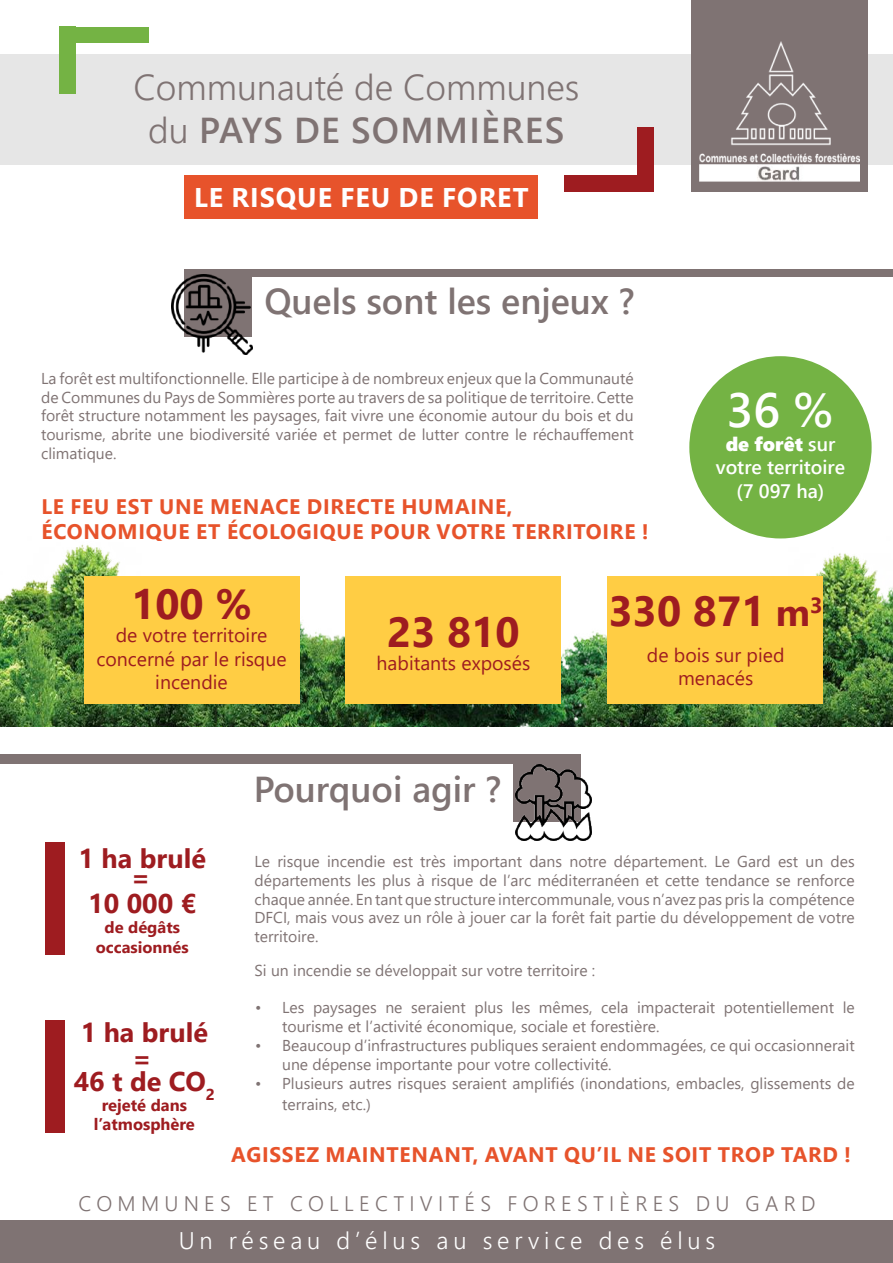
<style>
.page{position:relative;width:893px;height:1263px;background:#fff}
.page>*{position:absolute;margin:0;border:0;box-sizing:border-box;transform-origin:0 0}
.t1{font:600 48px "Segoe UI";color:#fff}
.t2{font:700 42px "Segoe UI";color:#9e1c20}
.t3{font:300 36px/43.2px "Segoe UI";color:#7f7373;text-align:center}
.t4{font:600 36px "Segoe UI";color:#7f7373}
.t5{font:700 27px/45px "Segoe UI";color:#9e1c20;text-align:center}
.t6{font:700 27px "Segoe UI";color:#fff}
.t7{font:300 24px "Segoe UI";letter-spacing:.2em;color:#fff}
.t8{font:700 21px/25.2px "Segoe UI";letter-spacing:.035em;color:#e7532b}
.t9{font:300 21px "Segoe UI";letter-spacing:.25em;color:#7f7373}
.t10{font:19.5px/23.4px "Segoe UI";color:#9e1c20;text-align:center}
.t11{font:600 19.5px/23.4px "Segoe UI";color:#fff;text-align:center}
.t12{font:19.5px "Segoe UI Black";color:#fff}
.t13{font:700 16.5px/19.8px "Segoe UI";color:#9e1c20;text-align:center}
.t14{font:700 16.2px/20.2px "Segoe UI";color:#9e1c20;text-align:center}
.t15{font:15.75px/18.9px "Segoe UI";color:#7f7373}
.s1{font-weight:600}
.s2{font-family:"Segoe UI";font-weight:600}
.s3{font-size:37.5px}
</style>
<div class="page">
<div style="left:513px;top:754px;width:67px;height:67px;background:#7f7373"></div>
<div style="left:185px;top:269px;width:67px;height:67px;background:#7f7373"></div>
<div style="left:0;top:54px;width:893px;height:110px;background:#e6e6e6"></div>
<div style="left:691px;top:0;width:176px;height:192px;background:#7f7373"></div>
<img style="left:0;top:475px;width:893px;height:251px">
<div style="left:207px;top:269px;width:686px;height:8px;background:#7f7373"></div>
<div style="left:689px;top:356px;width:183px;height:182px;background:#74b344;border-radius:50%"></div>
<div style="left:84px;top:576px;width:215px;height:128px;background:#ffcd44"></div>
<div style="left:607px;top:576px;width:216px;height:128px;background:#ffcd44"></div>
<div style="left:346px;top:576px;width:215px;height:128px;background:#ffcd44"></div>
<div style="left:0;top:1220px;width:893px;height:43px;background:#7f7373"></div>
<div style="left:185px;top:176px;width:353px;height:43px;background:#e7532b"></div>
<div style="left:0;top:754px;width:580px;height:9px;background:#7f7373"></div>
<div style="left:45px;top:842px;width:20px;height:113px;background:#9e1c20"></div>
<div style="left:45px;top:1020px;width:20px;height:113px;background:#9e1c20"></div>
<img style="left:515px;top:764px;width:77px;height:77px">
<img style="left:172px;top:274px;width:81px;height:81px">
<img style="left:699px;top:42px;width:160px;height:140px">
<div style="left:59px;top:27px;width:90px;height:15px;background:#74b344"></div>
<div style="left:59px;top:27px;width:17px;height:67px;background:#74b344"></div>
<div style="left:564px;top:176px;width:90px;height:16px;background:#9e1c20"></div>
<div style="left:637px;top:128px;width:17px;height:64px;background:#9e1c20"></div>
<h3 class="t3" style="left:134px;top:62px;width:447px">Communauté de Communes du <span class="s1">Pays de Sommières</span></h3>
<h3 class="t6" style="left:194px;top:172px;width:55px">LE RISQUE</h3>
<h3 class="t6" style="left:340px;top:172px;width:17px">FEU</h3>
<h3 class="t6" style="left:399px;top:172px;width:62px">DE FORET</h3>
<h3 class="t4" style="left:264px;top:267px;width:372px">Quels sont les enjeux ?</h3>
<p class="t15" style="left:41px;top:367px;width:594px;text-align:justify">La forêt est multifonctionnelle. Elle participe à de nombreux enjeux que la Communauté de Communes du Pays de Sommières porte au travers de sa politique de territoire. Cette forêt structure notamment les paysages, fait vivre une économie autour du bois et du tourisme, abrite une biodiversité variée et permet de lutter contre le réchauffement climatique.</p>
<h3 class="t8" style="left:41px;top:492px;width:609px">LE FEU EST UNE MENACE DIRECTE HUMAINE,<br>ÉCONOMIQUE ET ÉCOLOGIQUE POUR VOTRE TERRITOIRE !</h3>
<h1 class="t1" style="left:727px;top:365px;width:108px">36 %</h1>
<p class="t12" style="left:726px;top:430px;width:111px">de forêt <span class="s2">sur</span></p>
<p class="t11" style="left:716px;top:454px;width:131px">votre territoire (7 097 ha)</p>
<h2 class="t2" style="left:131px;top:564px;width:122px">100 %</h2>
<p class="t10" style="left:96px;top:622px;width:192px">de votre territoire concerné par le risque incendie</p>
<h2 class="t2" style="left:387px;top:592px;width:134px">23 810</h2>
<p class="t10" style="left:377px;top:650px;width:155px">habitants exposés</p>
<h3 class="t4" style="left:254px;top:755px;width:249px">Pourquoi agir ?</h3>
<h2 class="t2" style="left:609px;top:571px;width:215px">330 871 <span class="s3">M</span><sup>3</sup></h2>
<p class="t10" style="left:647px;top:641px;width:139px">de bois sur pied menacés</p>
<h3 class="t5" style="left:79px;top:834px;width:129px">1 HA BRULÉ<br>10 000 €</h3>
<p class="t14" style="left:96px;top:916px;width:94px">DE DÉGÂTS<br>OCCASIONNÉS</p>
<h3 class="t5" style="left:131px;top:853px;width:21px">=</h3>
<h3 class="t5" style="left:74px;top:1006px;width:143px;line-height:48.6px;text-align:left">1 HA BRULÉ<br>46 T DE CO<sub>2</sub></h3>
<p class="t13" style="left:94px;top:1093px;width:102px">REJETÉ DANS<br>L’ATMOSPHÈRE</p>
<h3 class="t5" style="left:133px;top:1034px;width:21px">=</h3>
<p class="t15" style="left:255px;top:850px;width:602px;text-align:justify">Le risque incendie est très important dans notre département. Le Gard est un des départements les plus à risque de l’arc méditerranéen et cette tendance se renforce chaque année. En tant que structure intercommunale, vous n’avez pas pris la compétence DFCI, mais vous avez un rôle à jouer car la forêt fait partie du développement de votre territoire.</p>
<p class="t15" style="left:255px;top:960px;width:342px">Si un incendie se développait sur votre territoire :</p>
<p class="t15" style="left:282px;top:996px;width:574px;text-indent:-27px">• Les paysages ne seraient plus les mêmes, cela impacterait potentiellement le tourisme et l’activité économique, sociale et forestière.</p>
<p class="t15" style="left:282px;top:1034px;width:574px;text-indent:-27px">• Beaucoup d’infrastructures publiques seraient endommagées, ce qui occasionnerait une dépense importante pour votre collectivité.</p>
<p class="t15" style="left:282px;top:1071px;width:574px;line-height:21.6px;text-indent:-27px">• Plusieurs autres risques seraient amplifiés (inondations, embacles, glissements de terrains, etc.)</p>
<h3 class="t8" style="left:231px;top:1140px;width:14px">AGISSE</h3>
<h3 class="t8" style="left:306px;top:1140px;width:35px">Z MAINTENANT</h3>
<h3 class="t8" style="left:473px;top:1140px;width:28px">, AVANT</h3>
<h3 class="t8" style="left:564px;top:1140px;width:112px">QU’IL NE SOIT</h3>
<h3 class="t8" style="left:718px;top:1140px;width:16px">TROP</h3>
<h3 class="t8" style="left:781px;top:1140px;width:15px">TARD</h3>
<h3 class="t8" style="left:844px;top:1140px;width:8px">!</h3>
<h3 class="t9" style="left:78px;top:1183px;width:738px">COMMUNES ET COLLECTIVITÉS FORESTIÈRES DU GARD</h3>
<h3 class="t7" style="left:179px;top:1218px;width:538px">Un réseau d’élus au service des élus</h3>
</div>
